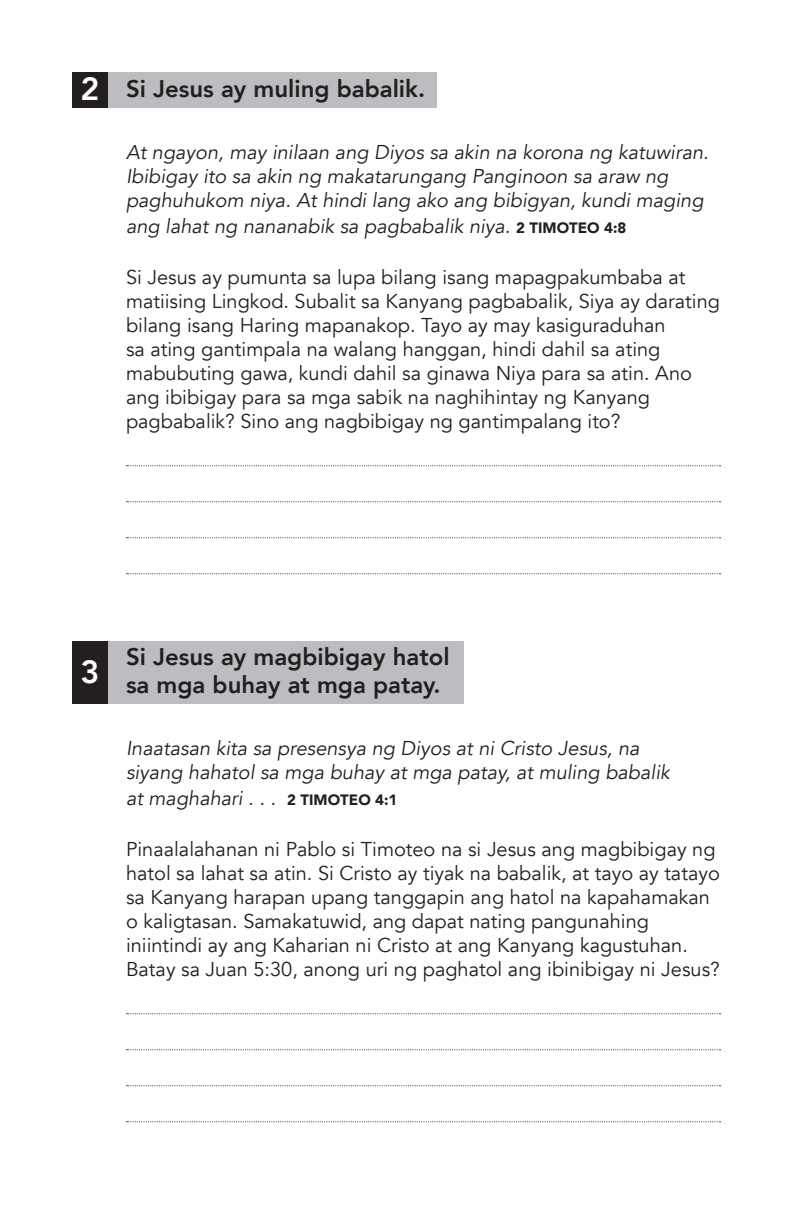
<style>
.page{position:relative;width:792px;height:1224px;background:#fff}
.page>*{position:absolute;margin:0;border:0;box-sizing:border-box;transform-origin:0 0}
.point_num{font:800 32px "Avenir";color:#fff}
.point_title_01{font:800 24px/28px "Avenir";color:#231f20}
.point_body_text_01{font:20px/24px "Avenir";color:#231f20}
.point_verse_text{font:italic 20px/24px "Avenir";color:#231f20}
.s1{font-weight:900;font-style:normal;font-size:15px}
</style>
<div class="page">
<svg style="left:126px;top:465px;width:595px;height:1px"></svg>
<svg style="left:126px;top:501px;width:595px;height:1px"></svg>
<svg style="left:126px;top:537px;width:595px;height:1px"></svg>
<svg style="left:126px;top:573px;width:595px;height:1px"></svg>
<svg style="left:126px;top:1013px;width:595px;height:1px"></svg>
<svg style="left:126px;top:1049px;width:595px;height:1px"></svg>
<svg style="left:126px;top:1085px;width:595px;height:1px"></svg>
<svg style="left:126px;top:1121px;width:595px;height:1px"></svg>
<div style="left:72px;top:72px;width:36px;height:36px;background:#231f20"></div>
<div style="left:108px;top:72px;width:328px;height:36px;background:#bcbdc0"></div>
<div style="left:72px;top:641px;width:36px;height:63px;background:#231f20"></div>
<div style="left:108px;top:641px;width:356px;height:63px;background:#bcbdc0"></div>
<p class="point_num" style="left:81px;top:60px;width:20px">2</p>
<p class="point_title_01" style="left:126px;top:73px;width:301px">Si Jesus ay muling babalik.</p>
<p class="point_verse_text" style="left:126px;top:140px;width:584px">At ngayon, may inilaan ang Diyos sa akin na korona ng katuwiran.<br>Ibibigay ito sa akin ng makatarungang Panginoon sa araw ng paghuhukom niya. At hindi lang ako ang bibigyan, kundi maging</p>
<p class="point_verse_text" style="left:126px;top:214px;width:502px">ang lahat ng nananabik sa pagbabalik niya. <span class="s1">2 TIMOTEO 4:8</span></p>
<p class="point_body_text_01" style="left:126px;top:265px;width:596px">Si Jesus ay pumunta sa lupa bilang isang mapagpakumbaba at matiising Lingkod. Subalit sa Kanyang pagbabalik, Siya ay darating bilang isang Haring mapanakop. Tayo ay may kasiguraduhan<br>sa ating gantimpala na walang hanggan, hindi dahil sa ating mabubuting gawa, kundi dahil sa ginawa Niya para sa atin. Ano ang ibibigay para sa mga sabik na naghihintay ng Kanyang pagbabalik? Sino ang nagbibigay ng gantimpalang ito?</p>
<p class="point_num" style="left:81px;top:642px;width:20px">3</p>
<p class="point_title_01" style="left:126px;top:641px;width:325px">Si Jesus ay magbibigay hatol sa mga buhay at mga patay.</p>
<p class="point_verse_text" style="left:126px;top:736px;width:545px">Inaatasan kita sa presensya ng Diyos at ni Cristo Jesus, na siyang hahatol sa mga buhay at mga patay, at muling babalik</p>
<p class="point_verse_text" style="left:126px;top:786px;width:273px">at maghahari . . . <span class="s1">2 TIMOTEO 4:1</span></p>
<p class="point_body_text_01" style="left:126px;top:837px;width:595px">Pinaalalahanan ni Pablo si Timoteo na si Jesus ang magbibigay ng hatol sa lahat sa atin. Si Cristo ay tiyak na babalik, at tayo ay tatayo sa Kanyang harapan upang tanggapin ang hatol na kapahamakan o kaligtasan. Samakatuwid, ang dapat nating pangunahing iniintindi ay ang Kaharian ni Cristo at ang Kanyang kagustuhan.<br>Batay sa Juan 5:30, anong uri ng paghatol ang ibinibigay ni Jesus?</p>
</div>
